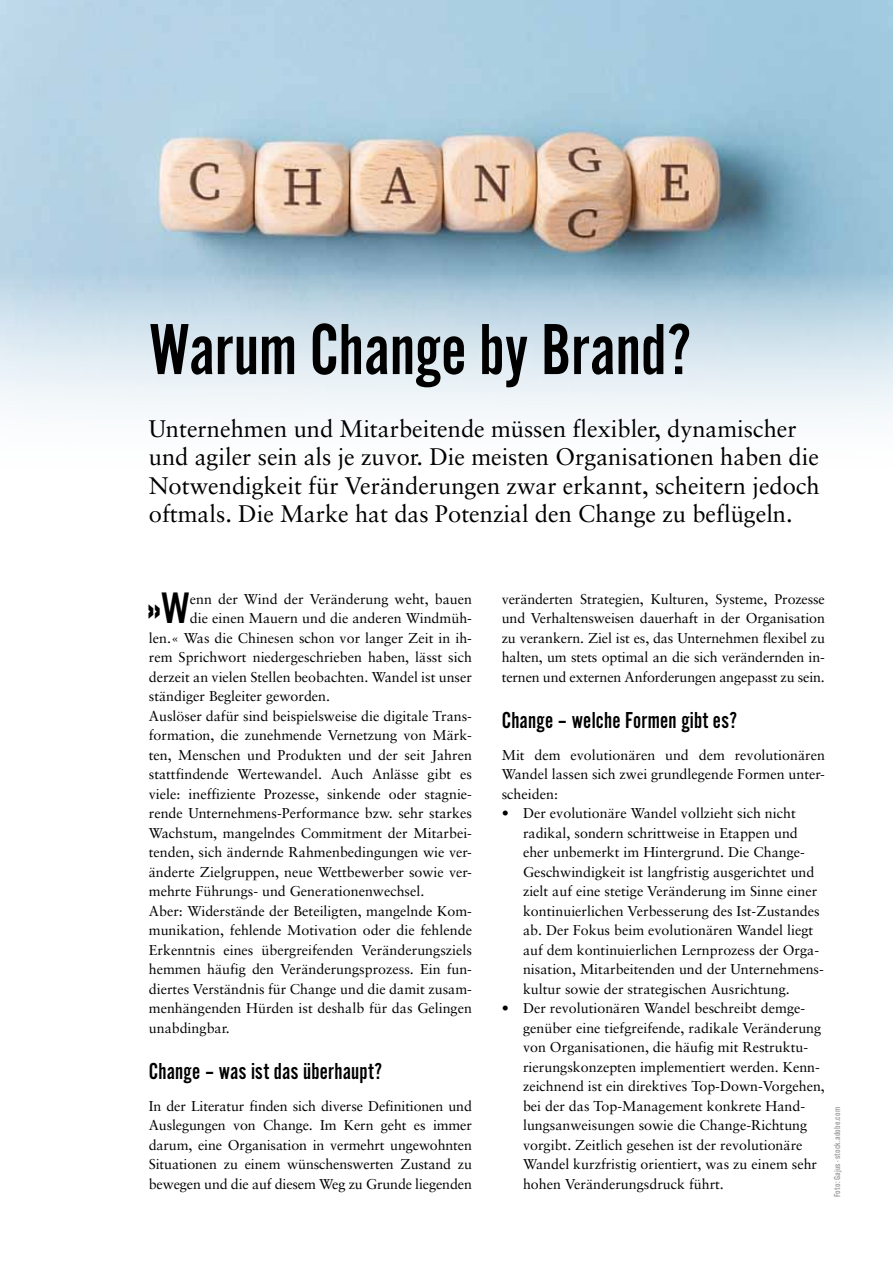
<style>
.page{position:relative;width:893px;height:1263px;background:#fff}
.page>*{position:absolute;margin:0;border:0;box-sizing:border-box;transform-origin:0 0}
.t1{font:75px "Alternate Got No 2 D";color:#000}
.t2{font:45.75px "Alternate Got No 3 D";color:#000}
.t3{font:24px/28.5px "Sabon";color:#000}
.t4{font:24px "Alternate Got No 2 D";letter-spacing:.01em;color:#000}
.t5{font:14.25px/19.5px "Sabon";color:#000;text-align:justify}
.t6{font:9px "Alternate Got No 3 D";letter-spacing:.03em;color:#9d9d9c}
</style>
<div class="page">
<img style="left:0;top:0;width:893px;height:418px">
<h1 class="t1" style="left:149px;top:311px;width:545px">Warum Change by Brand?</h1>
<p class="t3" style="left:149px;top:414px;width:672px">Unternehmen und Mitarbeitende müssen flexibler, dynamischer und agiler sein als je zuvor. Die meisten Organisationen haben die Notwendigkeit für Veränderungen zwar erkannt, scheitern jedoch oftmals. Die Marke hat das Potenzial den Change zu beflügeln.</p>
<h2 class="t2" style="left:147px;top:585px;width:44px">»W</h2>
<p class="t5" style="left:190px;top:589px;width:284px">enn der Wind der Veränderung weht, bauen</p>
<p class="t5" style="left:190px;top:608px;width:284px">die einen Mauern und die anderen Windmüh-</p>
<p class="t5" style="left:149px;top:628px;width:325px">len.« Was die Chinesen schon vor langer Zeit in ih-</p>
<p class="t5" style="left:149px;top:647px;width:325px">rem Sprichwort niedergeschrieben haben, lässt sich</p>
<p class="t5" style="left:149px;top:667px;width:325px">derzeit an vielen Stellen beobachten. Wandel ist unser</p>
<p class="t5" style="left:149px;top:686px;width:183px">ständiger Begleiter geworden.</p>
<p class="t5" style="left:149px;top:706px;width:325px">Auslöser dafür sind beispielsweise die digitale Trans-</p>
<p class="t5" style="left:149px;top:725px;width:325px">formation, die zunehmende Vernetzung von Märk-</p>
<p class="t5" style="left:149px;top:745px;width:325px">ten, Menschen und Produkten und der seit Jahren</p>
<p class="t5" style="left:149px;top:764px;width:325px">stattfindende Wertewandel. Auch Anlässe gibt es</p>
<p class="t5" style="left:149px;top:784px;width:325px">viele: ineffiziente Prozesse, sinkende oder stagnie-</p>
<p class="t5" style="left:149px;top:803px;width:325px">rende Unternehmens-Performance bzw. sehr starkes</p>
<p class="t5" style="left:149px;top:823px;width:325px">Wachstum, mangelndes Commitment der Mitarbei-</p>
<p class="t5" style="left:149px;top:842px;width:325px">tenden, sich ändernde Rahmenbedingungen wie ver-</p>
<p class="t5" style="left:149px;top:862px;width:325px">änderte Zielgruppen, neue Wettbewerber sowie ver-</p>
<p class="t5" style="left:149px;top:881px;width:277px">mehrte Führungs- und Generationenwechsel.</p>
<p class="t5" style="left:149px;top:901px;width:325px">Aber: Widerstände der Beteiligten, mangelnde Kom-</p>
<p class="t5" style="left:149px;top:920px;width:325px">munikation, fehlende Motivation oder die fehlende</p>
<p class="t5" style="left:149px;top:940px;width:325px">Erkenntnis eines übergreifenden Veränderungsziels</p>
<p class="t5" style="left:149px;top:959px;width:325px">hemmen häufig den Veränderungsprozess. Ein fun-</p>
<p class="t5" style="left:149px;top:979px;width:325px">diertes Verständnis für Change und die damit zusam-</p>
<p class="t5" style="left:149px;top:998px;width:325px">menhängenden Hürden ist deshalb für das Gelingen</p>
<p class="t5" style="left:149px;top:1018px;width:82px">unabdingbar.</p>
<h3 class="t4" style="left:149px;top:1059px;width:235px">Change – was ist das überhaupt?</h3>
<p class="t5" style="left:149px;top:1096px;width:325px">In der Literatur finden sich diverse Definitionen und Auslegungen von Change. Im Kern geht es immer darum, eine Organisation in vermehrt ungewohnten Situationen zu einem wünschenswerten Zustand zu bewegen und die auf diesem Weg zu Grunde liegenden</p>
<p class="t5" style="left:502px;top:589px;width:325px">veränderten Strategien, Kulturen, Systeme, Prozesse und Verhaltensweisen dauerhaft in der Organisation zu verankern. Ziel ist es, das Unternehmen flexibel zu halten, um stets optimal an die sich verändernden in&shy;ternen und externen Anforderungen angepasst zu sein.</p>
<h3 class="t4" style="left:502px;top:708px;width:237px">Change – welche Formen gibt es?</h3>
<p class="t5" style="left:502px;top:745px;width:325px">Mit dem evolutionären und dem revolutionären Wandel lassen sich zwei grundlegende Formen unter&shy;scheiden:</p>
<p class="t5" style="left:523px;top:803px;width:302px;text-align:left;text-indent:-21px">• Der evolutionäre Wandel vollzieht sich nicht radikal, sondern schrittweise in Etappen und eher unbemerkt im Hintergrund. Die Change-Geschwindigkeit ist langfristig ausgerichtet und zielt auf eine stetige Veränderung im Sinne einer kontinuierlichen Verbesserung des Ist-Zustandes ab. Der Fokus beim evolutionären Wandel liegt auf dem kontinuierlichen Lernprozess der Orga&shy;nisation, Mitarbeitenden und der Unternehmens&shy;kultur sowie der strategischen Ausrichtung.</p>
<p class="t5" style="left:523px;top:998px;width:303px;text-align:left;text-indent:-21px">• Der revolutionären Wandel beschreibt demge&shy;genüber eine tiefgreifende, radikale Veränderung von Organisationen, die häufig mit Restruktu&shy;rierungskonzepten implementiert werden. Kenn&shy;zeichnend ist ein direktives Top-Down-Vorgehen, bei der das Top-Management konkrete Hand&shy;lungsanweisungen sowie die Change-Richtung vorgibt. Zeitlich gesehen ist der revolutionäre Wandel kurzfristig orientiert, was zu einem sehr hohen Veränderungsdruck führt.</p>
<p class="t6" style="left:832px;top:1197px;width:92px;rotate:-90deg">Foto: Gajus - stock.adobe.com</p>
</div>
